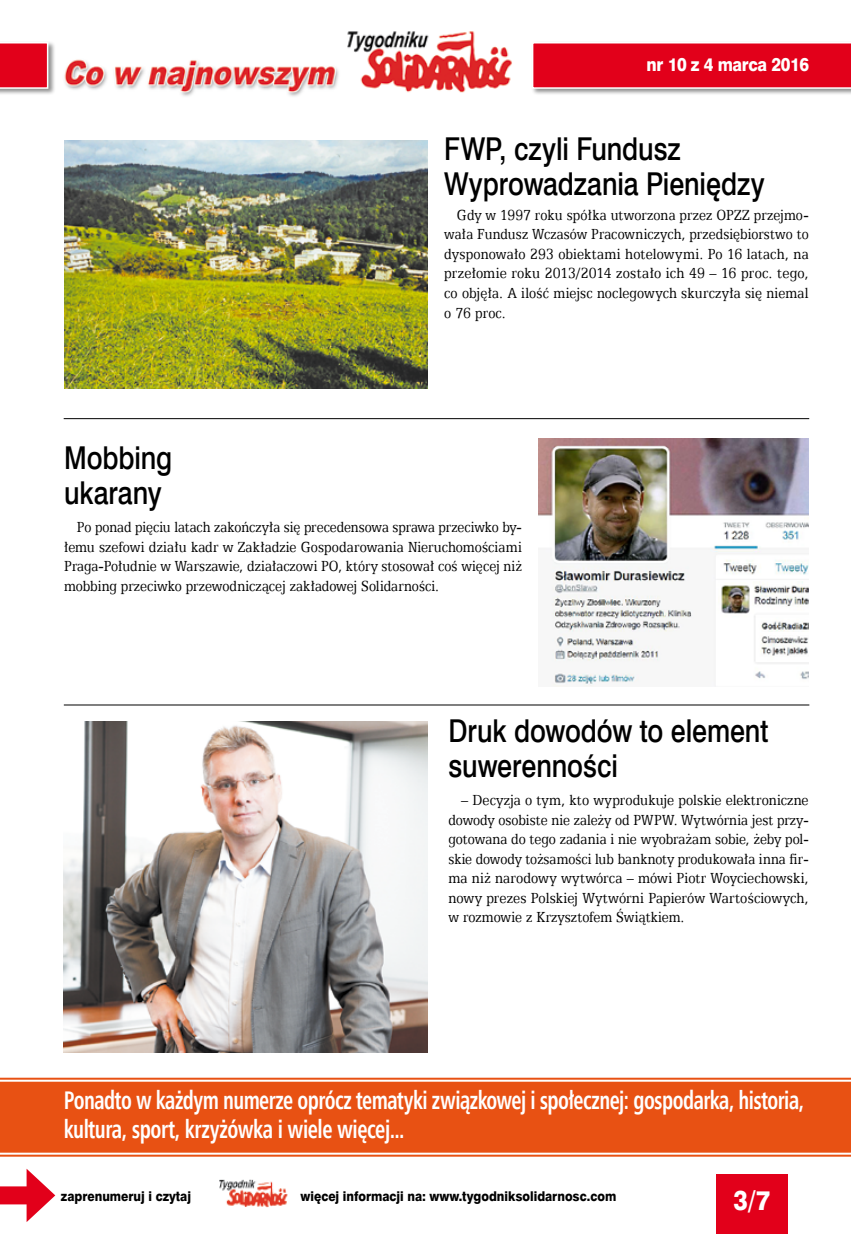
<style>
.page{position:relative;width:851px;height:1234px;background:#fff}
.page>*{position:absolute;margin:0;border:0;box-sizing:border-box;transform-origin:0 0}
.t1{font:31.5px/34.5px "Swis 721 Md EU";letter-spacing:-.005em;color:#000;scale:.85 1}
.t2{font:27px "Swis 721 Hv EU";color:#fff;scale:.9 1}
.t3{font:700 25.5px/28.5px "Humnst 777 Cn EU";letter-spacing:-.025em;color:#fff;scale:.82 1}
.t4{font:18.3px "Swis 721 Hv EU";letter-spacing:-.02em;color:#fff;scale:.9 1}
.t5{font:16.5px/19.5px "Egyptian 505 EU";letter-spacing:.005em;color:#000;text-align:justify;scale:.86 1}
.t6{font:16.5px/19.5px "Egyptian 505 EU";letter-spacing:.005em;color:#000;text-align:justify;scale:.85 1}
.t7{font:16.5px/19.5px "Egyptian 505 EU";letter-spacing:.005em;color:#000;text-align:justify;scale:.84 1}
.t8{font:13.5px "Swis 721 Hv EU";color:#000;scale:.9 1}
</style>
<div class="page">
<div style="left:716px;top:1174px;width:72px;height:59px;background:#e2001a"></div>
<img style="left:219px;top:1179px;width:69px;height:27px">
<div style="left:0;top:1186px;width:38px;height:18px;background:#e2001a"></div>
<svg style="left:27px;top:1169px;width:28px;height:52px"></svg>
<svg style="left:0;top:1077px;width:850px;height:80px;background:#ef8c63"></svg>
<div style="left:0;top:1079px;width:850px;height:75px;background:#e85113"></div>
<img style="left:64px;top:31px;width:448px;height:65px">
<div style="left:530px;top:41px;width:320px;height:54px;background:#000;opacity:.45"></div>
<svg style="left:531px;top:42px;width:319px;height:47px;background:#e3122a"></svg>
<div style="left:0;top:41px;width:55px;height:54px;background:#000;opacity:.45"></div>
<svg style="left:0;top:42px;width:48px;height:47px;background:#e4162d"></svg>
<hr style="left:64px;top:418px;width:745px;height:1px;background:#000">
<hr style="left:64px;top:704px;width:745px;height:1px;background:#000">
<img style="left:64px;top:140px;width:363px;height:248px">
<img style="left:539px;top:438px;width:269px;height:248px">
<img style="left:64px;top:721px;width:363px;height:330px">
<p class="t4" style="left:646px;top:53px;width:182px">nr 10 z 4 marca 2016</p>
<h1 class="t1" style="left:444px;top:133px;width:378px">FWP, czyli Fundusz<br>Wyprowadzania Pieniędzy</h1>
<p class="t6" style="left:444px;top:205px;width:430px;text-indent:13px">Gdy w 1997 roku spółka utworzona przez OPZZ przejmo&shy;wała Fundusz Wczasów Pracowniczych, przedsiębiorstwo to dysponowało 293 obiektami hotelowymi. Po 16 latach, na przełomie roku 2013/2014 zostało ich 49 – 16 proc. tego, co objęła. A ilość miejsc noclegowych skurczyła się niemal o 76 proc.</p>
<h1 class="t1" style="left:64px;top:442px;width:129px">Mobbing ukarany</h1>
<p class="t7" style="left:64px;top:517px;width:546px;text-indent:13px">Po ponad pięciu latach zakończyła się precedensowa sprawa przeciwko by&shy;łemu szefowi działu kadr w Zakładzie Gospodarowania Nieruchomościami Praga-Południe w Warszawie, działaczowi PO, który stosował coś więcej niż mobbing przeciwko przewodniczącej zakładowej Solidarności.</p>
<h1 class="t1" style="left:448px;top:715px;width:378px">Druk dowodów to element suwerenności</h1>
<p class="t5" style="left:448px;top:790px;width:420px;text-indent:13px">– Decyzja o tym, kto wyprodukuje polskie elektroniczne dowody osobiste nie zależy od PWPW. Wytwórnia jest przy&shy;gotowana do tego zadania i nie wyobrażam sobie, żeby pol&shy;skie dowody tożsamości lub banknoty produkowała inna fir&shy;ma niż narodowy wytwórca – mówi Piotr Woyciechowski, nowy prezes Polskiej Wytwórni Papierów Wartościowych, w rozmowie z Krzysztofem Świątkiem.</p>
<h3 class="t3" style="left:64px;top:1085px;width:904px">Ponadto w każdym numerze oprócz tematyki związkowej i społecznej: gospodarka, historia, kultura, sport, krzyżówka i wiele więcej...</h3>
<p class="t8" style="left:61px;top:1187px;width:146px">zaprenumeruj i czytaj</p>
<p class="t8" style="left:300px;top:1187px;width:352px">więcej informacji na: www.tygodniksolidarnosc.com</p>
<h2 class="t2" style="left:733px;top:1183px;width:42px">3/7</h2>
</div>
